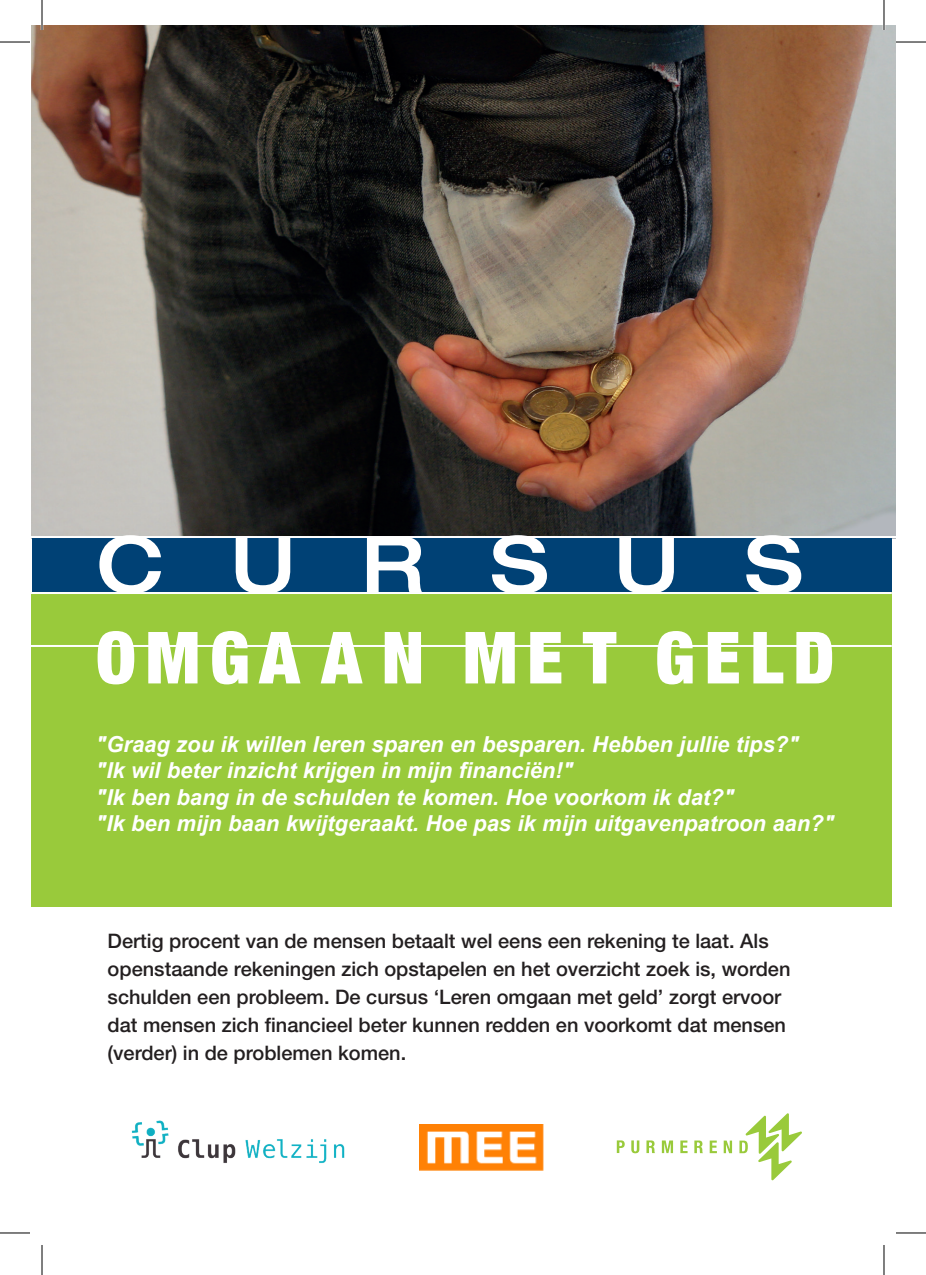
<style>
.page{position:relative;width:926px;height:1275px;background:#fff}
.page>*{position:absolute;margin:0;border:0;box-sizing:border-box;transform-origin:0 0}
.t1{font:500 expanded 78px "Helvetica Neue";letter-spacing:.845em;color:#fff}
.t2{font:900 condensed 72px "Helvetica Neue";letter-spacing:.135em;color:#fff}
.t3{font:italic 700 22px/26.4px "Arial";color:#fff}
.t4{font:500 20px/28px "Helvetica Neue";color:#231f20}
</style>
<div class="page">
<div style="left:31px;top:593px;width:861px;height:314px;background:#99ca3b"></div>
<img style="left:32px;top:25px;width:863px;height:511px">
<svg style="left:617px;top:1140px;width:8px;height:13px"></svg>
<svg style="left:631px;top:1140px;width:8px;height:13px"></svg>
<svg style="left:646px;top:1140px;width:9px;height:13px"></svg>
<svg style="left:662px;top:1140px;width:11px;height:13px"></svg>
<svg style="left:680px;top:1140px;width:8px;height:13px"></svg>
<svg style="left:694px;top:1140px;width:9px;height:13px"></svg>
<svg style="left:710px;top:1140px;width:7px;height:13px"></svg>
<svg style="left:724px;top:1140px;width:8px;height:13px"></svg>
<svg style="left:739px;top:1113px;width:63px;height:67px"></svg>
<div style="left:32px;top:537px;width:860px;height:55px;background:#004175"></div>
<hr style="left:25px;top:645px;width:867px;height:2px;background:#fff">
<hr style="left:25px;top:536px;width:876px;height:2px;background:#fff">
<hr style="left:25px;top:592px;width:867px;height:2px;background:#fff">
<img style="left:131px;top:1120px;width:214px;height:43px">
<hr style="left:41px;top:0;width:2px;height:30px;background:#fff">
<hr style="left:883px;top:0;width:2px;height:30px;background:#fff">
<hr style="left:0;top:42px;width:30px;height:1px;background:#000">
<hr style="left:896px;top:42px;width:30px;height:1px;background:#000">
<hr style="left:0;top:1232px;width:30px;height:1px;background:#000">
<hr style="left:896px;top:1232px;width:30px;height:1px;background:#000">
<hr style="left:42px;top:0;width:1px;height:30px;background:#000">
<hr style="left:42px;top:1245px;width:1px;height:30px;background:#000">
<hr style="left:884px;top:0;width:1px;height:30px;background:#000">
<hr style="left:884px;top:1245px;width:1px;height:30px;background:#000">
<img style="left:420px;top:1124px;width:124px;height:46px">
<h1 class="t1" style="left:97px;top:516px;width:707px">CURSUS</h1>
<h2 class="t2" style="left:96px;top:613px;width:740px">OMGA A N ME T GELD</h2>
<p class="t3" style="left:96px;top:731px;width:740px">"Graag zou ik willen leren sparen en besparen. Hebben jullie tips?"<br>"Ik wil beter inzicht krijgen in mijn financiën!"<br>"Ik ben bang in de schulden te komen. Hoe voorkom ik dat?"<br>"Ik ben mijn baan kwijtgeraakt. Hoe pas ik mijn uitgavenpatroon aan?"</p>
<p class="t4" style="left:108px;top:926px;width:684px">Dertig procent van de mensen betaalt wel eens een rekening te laat. Als openstaande rekeningen zich opstapelen en het overzicht zoek is, worden schulden een probleem. De cursus ‘Leren omgaan met geld’ zorgt ervoor dat mensen zich financieel beter kunnen redden en voorkomt dat mensen (verder) in de problemen komen.</p>
</div>
